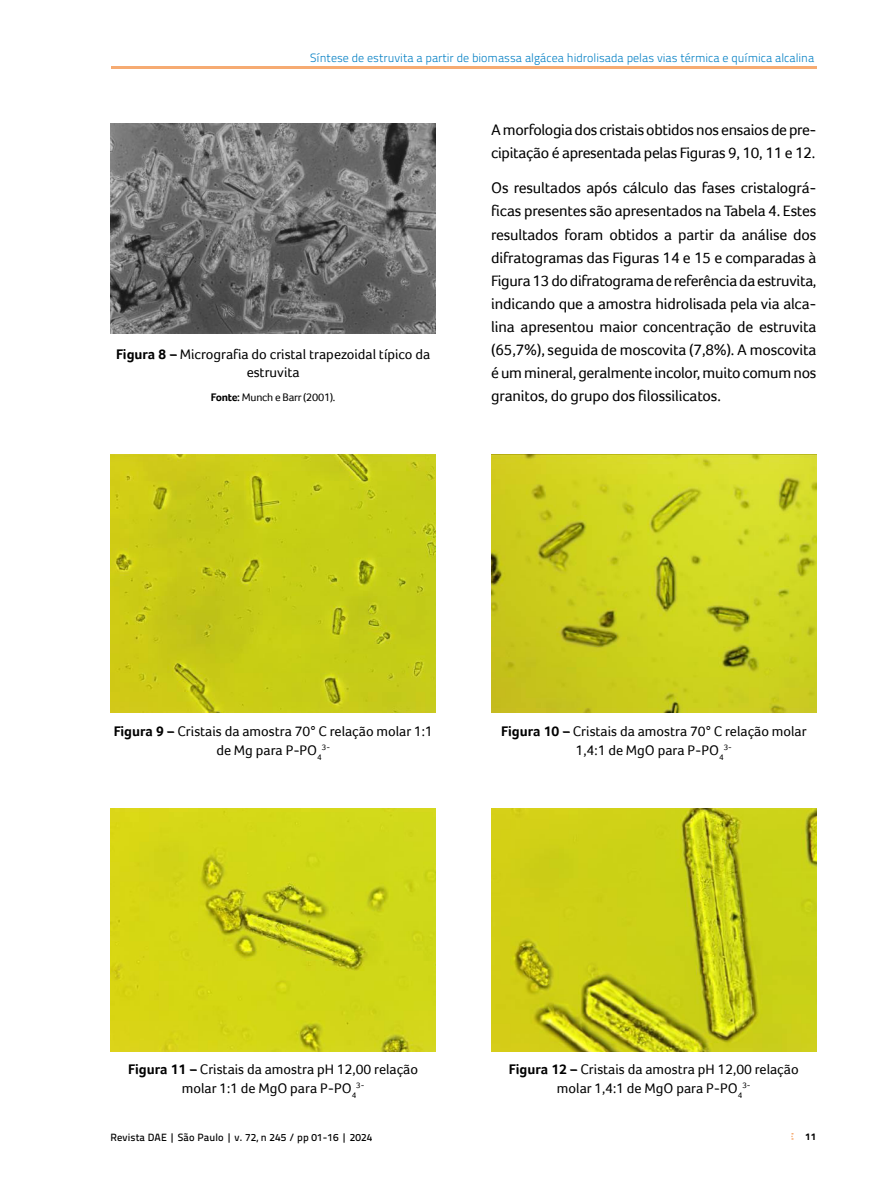
<style>
.page{position:relative;width:893px;height:1191px;background:#fff}
.page>*{position:absolute;margin:0;border:0;box-sizing:border-box;transform-origin:0 0}
.t1{font:15.75px/23.1px "Foco";letter-spacing:-.02em;color:#000}
.t2{font:14.25px/18.8px "Foco";color:#000;text-align:center}
.t3{font:300 12px "Titillium Text 22 L";color:#007ec3}
.t4{font:11.25px "Foco";letter-spacing:-.02em;color:#000}
.t5{font:500 10.5px "Titillium Text 22 L";letter-spacing:.01em;color:#000}
.t6{font:800 9.75px "Titillium Text 22 L";color:#000}
.t7{font:8.25px "Foco";color:#000}
.s1{font-weight:700}
</style>
<div class="page">
<svg style="left:791px;top:1133px;width:2px;height:6px"></svg>
<hr style="left:111px;top:66px;width:705px;height:3px;background:#f6ab72">
<img style="left:111px;top:123px;width:325px;height:211px">
<img style="left:111px;top:455px;width:325px;height:257px">
<img style="left:491px;top:455px;width:325px;height:257px">
<img style="left:111px;top:809px;width:325px;height:242px">
<img style="left:491px;top:809px;width:325px;height:242px">
<p class="t3" style="left:310px;top:49px;width:506px">Síntese de estruvita a partir de biomassa algácea hidrolisada pelas vias térmica e química alcalina</p>
<p class="t2" style="left:116px;top:345px;width:316px"><span class="s1">Figura 8 –</span> Micrografia do cristal trapezoidal típico da estruvita</p>
<p class="t4" style="left:211px;top:390px;width:126px"><span class="s1">Fonte:</span> Munch e Barr (2001).</p>
<p class="t1" style="left:491px;top:118px;width:327px">A morfologia dos cristais obtidos nos ensaios de pre&shy;cipitação é apresentada pelas Figuras 9, 10, 11 e 12.</p>
<p class="t1" style="left:491px;top:176px;width:327px;text-align:justify">Os resultados após cálculo das fases cristalográ&shy;ficas presentes são apresentados na Tabela 4. Estes resultados foram obtidos a partir da análise dos difratogramas das Figuras 14 e 15 e comparadas à Figura 13 do difratograma de referência da estruvita, indicando que a amostra hidrolisada pela via alca&shy;lina apresentou maior concentração de estruvita (65,7%), seguida de moscovita (7,8%). A moscovita é um mineral, geralmente incolor, muito comum nos granitos, do grupo dos filossilicatos.</p>
<p class="t2" style="left:114px;top:721px;width:320px;line-height:19.2px"><span class="s1">Figura 9 –</span> Cristais da amostra 70° C relação molar 1:1 de Mg para P-PO<sub>4</sub></p>
<p class="t7" style="left:322px;top:742px;width:10px">3-</p>
<p class="t2" style="left:576px;top:721px;width:233px;text-align:left;text-indent:-74px"><span class="s1">Figura 10 –</span> Cristais da amostra 70° C relação molar<br>1,4:1 de MgO para P-PO<sub>4</sub></p>
<p class="t7" style="left:724px;top:742px;width:10px">3-</p>
<p class="t2" style="left:128px;top:1060px;width:291px"><span class="s1">Figura 11 –</span> Cristais da amostra pH 12,00 relação molar 1:1 de MgO para P-PO<sub>4</sub></p>
<p class="t7" style="left:356px;top:1080px;width:10px">3-</p>
<p class="t2" style="left:509px;top:1060px;width:291px"><span class="s1">Figura 12 –</span> Cristais da amostra pH 12,00 relação molar 1,4:1 de MgO para P-PO<sub>4</sub></p>
<p class="t7" style="left:742px;top:1080px;width:10px">3-</p>
<p class="t5" style="left:111px;top:1129px;width:263px">Revista DAE | São Paulo | v. 72, n 245 / pp 01-16 | 2024</p>
<p class="t6" style="left:805px;top:1129px;width:13px">11</p>
</div>
